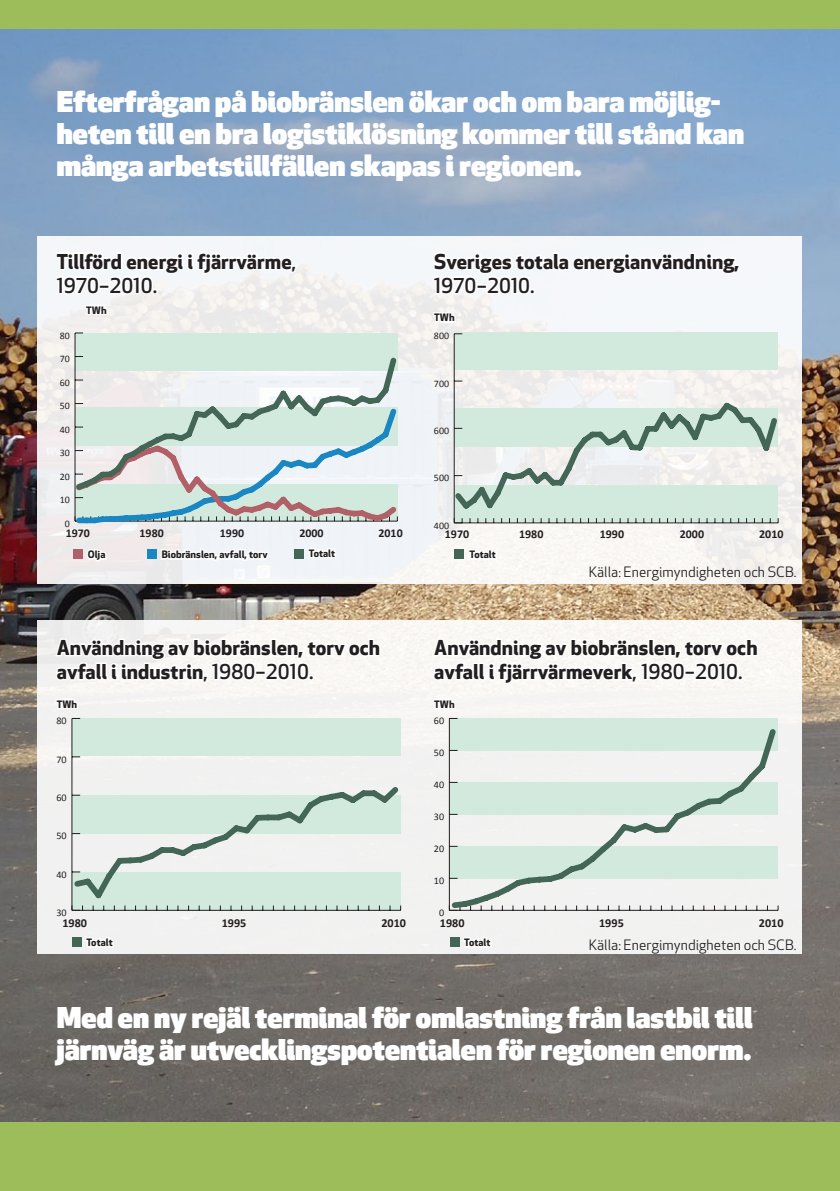
<style>
.page{position:relative;width:840px;height:1191px;background:#fff}
.page>*{position:absolute;margin:0;border:0;box-sizing:border-box;transform-origin:0 0}
._01_3_Rubrik_spalt{font:900 28px/32px "BV Apex New";letter-spacing:.005em;color:#fff}
._01_3_Rubrik_spalt-2{font:700 20px/24px "BV Apex New";letter-spacing:.005em;color:#231f20}
._01_3_Rubrik_spalt-3{font:14px "BV Apex New";letter-spacing:.005em;color:#231f20}
.t1{font:700 12.2px "Calibri";color:#231f20}
.t2{font:700 12px "Calibri";color:#231f20}
.t3{font:10.2px "Calibri";color:#231f20}
._01_3_Rubrik_spalt-4{font:700 10px "BV Apex New";letter-spacing:.005em;color:#231f20}
.t4{font:10px "Calibri";color:#231f20}
.s1{font-weight:500}
</style>
<div class="page">
<img style="left:0;top:28px;width:839px;height:1095px">
<div style="left:38px;top:620px;width:763px;height:334px;background:#f2f2f1"></div>
<div style="left:38px;top:236px;width:763px;height:347px;background:#f4f4f4"></div>
<div style="left:0;top:0;width:839px;height:28px;background:#9dbd5a"></div>
<div style="left:0;top:1123px;width:839px;height:68px;background:#9dbd5a"></div>
<svg style="left:86px;top:937px;width:28px;height:11px"></svg>
<svg style="left:463px;top:937px;width:29px;height:11px"></svg>
<svg style="left:308px;top:548px;width:28px;height:10px"></svg>
<svg style="left:469px;top:550px;width:28px;height:10px"></svg>
<svg style="left:85px;top:548px;width:23px;height:15px"></svg>
<svg style="left:159px;top:548px;width:110px;height:18px"></svg>
<svg style="left:430px;top:637px;width:329px;height:87px"></svg>
<svg style="left:448px;top:724px;width:331px;height:187px"></svg>
<div style="left:72px;top:718px;width:328px;height:38px;background:#d2eade"></div>
<div style="left:72px;top:872px;width:328px;height:38px;background:#d2eade"></div>
<hr style="left:72px;top:909px;width:328px;height:1px;background:#231f20">
<hr style="left:71px;top:718px;width:1px;height:192px;background:#231f20">
<svg style="left:71px;top:905px;width:12px;height:5px"></svg>
<svg style="left:56px;top:637px;width:326px;height:88px"></svg>
<svg style="left:71px;top:781px;width:330px;height:122px"></svg>
<div style="left:75px;top:333px;width:322px;height:37px;background:#d2eade"></div>
<hr style="left:74px;top:333px;width:1px;height:188px;background:#231f20">
<svg style="left:56px;top:252px;width:243px;height:81px"></svg>
<svg style="left:74px;top:494px;width:324px;height:31px;background:#b8c8c7"></svg>
<svg style="left:72px;top:353px;width:328px;height:141px"></svg>
<div style="left:454px;top:333px;width:323px;height:37px;background:#d2eade"></div>
<hr style="left:453px;top:334px;width:1px;height:189px;background:#231f20">
<svg style="left:431px;top:252px;width:311px;height:87px"></svg>
<svg style="left:450px;top:398px;width:330px;height:125px"></svg>
<div style="left:294px;top:549px;width:9px;height:9px;background:#436657"></div>
<div style="left:454px;top:550px;width:9px;height:9px;background:#436657"></div>
<div style="left:450px;top:937px;width:9px;height:9px;background:#436657"></div>
<div style="left:72px;top:937px;width:9px;height:9px;background:#436657"></div>
<div style="left:74px;top:549px;width:9px;height:9px;background:#b06066"></div>
<div style="left:148px;top:549px;width:9px;height:9px;background:#1b87c2"></div>
<p class="_01_3_Rubrik_spalt" style="left:57px;top:86px;width:688px">Efterfrågan på biobränslen ökar och om bara möjlig&shy;heten till en bra logistiklösning kommer till stånd kan många arbetstillfällen skapas i regionen.</p>
<p class="_01_3_Rubrik_spalt-2" style="left:57px;top:248px;width:241px">Tillförd energi i fjärrvärme<span class="s1">,<br>1970–2010.</span></p>
<p class="_01_3_Rubrik_spalt-2" style="left:434px;top:248px;width:307px">Sveriges totala energianvändning,<br><span class="s1">1970–2010.</span></p>
<p class="t4" style="left:60px;top:329px;width:12px">80</p>
<p class="t4" style="left:60px;top:352px;width:12px">70</p>
<p class="t4" style="left:60px;top:376px;width:12px">60</p>
<p class="t4" style="left:60px;top:399px;width:12px">50</p>
<p class="t4" style="left:60px;top:423px;width:12px">40</p>
<p class="t4" style="left:60px;top:446px;width:12px">30</p>
<p class="t4" style="left:60px;top:470px;width:12px">20</p>
<p class="t4" style="left:60px;top:493px;width:12px">10</p>
<p class="t4" style="left:65px;top:517px;width:7px">0</p>
<p class="_01_3_Rubrik_spalt-4" style="left:86px;top:303px;width:22px">TWh</p>
<p class="t2" style="left:66px;top:525px;width:26px">1970</p>
<p class="t2" style="left:139px;top:525px;width:26px">1980</p>
<p class="t2" style="left:220px;top:525px;width:26px">1990</p>
<p class="t2" style="left:299px;top:525px;width:26px">2000</p>
<p class="t2" style="left:378px;top:525px;width:26px">2010</p>
<p class="_01_3_Rubrik_spalt-4" style="left:434px;top:310px;width:22px">TWh</p>
<p class="t4" style="left:433px;top:330px;width:17px">800</p>
<p class="t4" style="left:433px;top:377px;width:17px">700</p>
<p class="t4" style="left:433px;top:424px;width:17px">600</p>
<p class="t4" style="left:433px;top:471px;width:17px">500</p>
<p class="t4" style="left:433px;top:519px;width:17px">400</p>
<p class="t2" style="left:444px;top:526px;width:26px">1970</p>
<p class="t2" style="left:519px;top:526px;width:26px">1980</p>
<p class="t2" style="left:599px;top:526px;width:26px">1990</p>
<p class="t2" style="left:679px;top:526px;width:26px">2000</p>
<p class="t2" style="left:758px;top:526px;width:26px">2010</p>
<p class="_01_3_Rubrik_spalt-4" style="left:88px;top:547px;width:19px">Olja</p>
<p class="_01_3_Rubrik_spalt-4" style="left:162px;top:547px;width:107px">Biobränslen, avfall, torv</p>
<p class="_01_3_Rubrik_spalt-4" style="left:309px;top:546px;width:28px">Totalt</p>
<p class="_01_3_Rubrik_spalt-4" style="left:469px;top:547px;width:28px">Totalt</p>
<p class="_01_3_Rubrik_spalt-3" style="left:588px;top:563px;width:209px">Källa: Energimyndigheten och SCB.</p>
<p class="_01_3_Rubrik_spalt-2" style="left:57px;top:635px;width:325px">Användning av biobränslen, torv och avfall i industrin<span class="s1">, 1980–2010.</span></p>
<p class="_01_3_Rubrik_spalt-4" style="left:57px;top:696px;width:22px">TWh</p>
<p class="t3" style="left:56px;top:714px;width:12px">80</p>
<p class="t3" style="left:56px;top:752px;width:12px">70</p>
<p class="t3" style="left:56px;top:791px;width:12px">60</p>
<p class="t3" style="left:56px;top:829px;width:12px">50</p>
<p class="t3" style="left:56px;top:868px;width:12px">40</p>
<p class="t3" style="left:56px;top:906px;width:12px">30</p>
<p class="t1" style="left:62px;top:915px;width:26px">1980</p>
<p class="t1" style="left:221px;top:915px;width:26px">1995</p>
<p class="t1" style="left:381px;top:915px;width:26px">2010</p>
<p class="_01_3_Rubrik_spalt-2" style="left:434px;top:635px;width:325px">Användning av biobränslen, torv och avfall i fjärrvärmeverk<span class="s1">, 1980–2010.</span></p>
<p class="_01_3_Rubrik_spalt-4" style="left:434px;top:696px;width:22px">TWh</p>
<p class="t3" style="left:433px;top:714px;width:12px">60</p>
<p class="t3" style="left:433px;top:746px;width:12px">50</p>
<p class="t3" style="left:433px;top:778px;width:12px">40</p>
<p class="t3" style="left:433px;top:810px;width:12px">30</p>
<p class="t3" style="left:433px;top:842px;width:12px">20</p>
<p class="t3" style="left:433px;top:874px;width:12px">10</p>
<p class="t3" style="left:439px;top:906px;width:7px">0</p>
<p class="t1" style="left:439px;top:915px;width:26px">1980</p>
<p class="t1" style="left:598px;top:915px;width:26px">1995</p>
<p class="t1" style="left:758px;top:915px;width:26px">2010</p>
<p class="_01_3_Rubrik_spalt-4" style="left:86px;top:935px;width:28px">Totalt</p>
<p class="_01_3_Rubrik_spalt-4" style="left:464px;top:935px;width:28px">Totalt</p>
<p class="_01_3_Rubrik_spalt-3" style="left:588px;top:936px;width:209px">Källa: Energimyndigheten och SCB.</p>
<p class="_01_3_Rubrik_spalt" style="left:57px;top:1001px;width:696px">Med en ny rejäl terminal för omlastning från lastbil till järnväg är utvecklingspotentialen för regionen enorm.</p>
</div>
